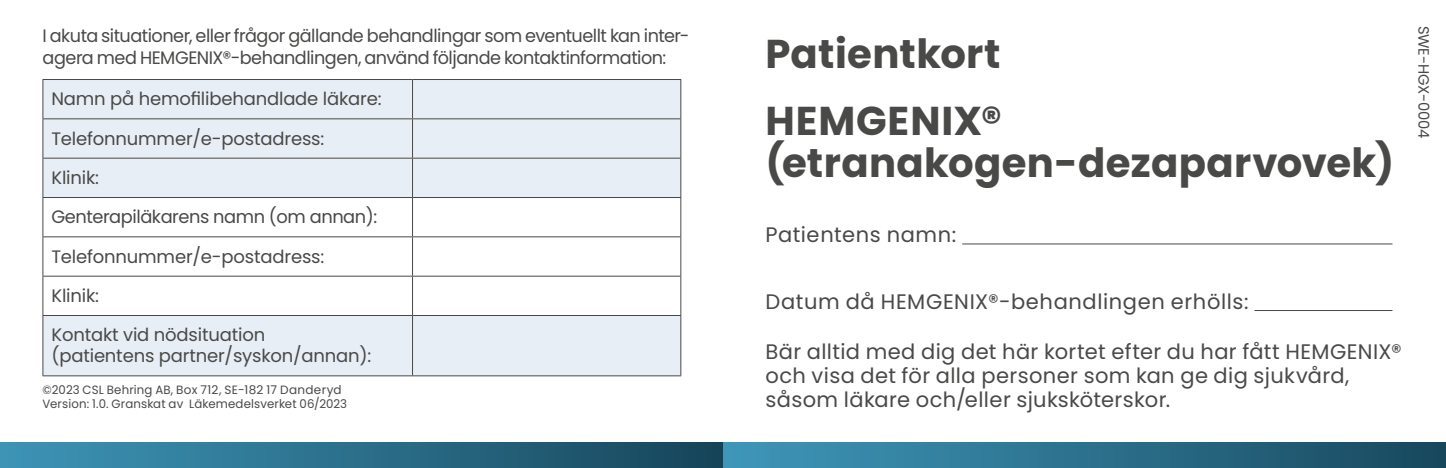
<style>
.page{position:relative;width:1446px;height:468px;background:#fff}
.page>*{position:absolute;margin:0;border:0;box-sizing:border-box;transform-origin:0 0}
.t1{font:700 40.2px/67.5px "Poppins";letter-spacing:.01em;color:#494948}
.t2{font:21px/24px "Poppins";letter-spacing:.02em;color:#494948}
.t3{font:18px/39.3px "Poppins";letter-spacing:-.02em;color:#494948}
.t4{font:15px "Poppins";letter-spacing:-.01em;color:#494948}
.t5{font:12px/14.4px "Poppins";letter-spacing:.015em;color:#494948}
</style>
<div class="page">
<div style="left:723px;top:442px;width:723px;height:26px;background:linear-gradient(to right,#3f98bb,#18495e)"></div>
<div style="left:0;top:442px;width:723px;height:26px;background:linear-gradient(to right,#3e96b8,#17465b)"></div>
<hr style="left:962px;top:243px;width:430px;height:1px;background:#494948">
<hr style="left:1254px;top:310px;width:138px;height:1px;background:#494948">
<svg style="left:43px;top:80px;width:637px;height:295px;fill:#e8eef5"></svg>
<hr style="left:43px;top:79px;width:369px;height:1px;background:#494948">
<hr style="left:42px;top:80px;width:1px;height:38px;background:#494948">
<hr style="left:412px;top:79px;width:269px;height:1px;background:#494948">
<hr style="left:412px;top:80px;width:1px;height:38px;background:#494948">
<hr style="left:680px;top:80px;width:1px;height:38px;background:#494948">
<hr style="left:43px;top:118px;width:369px;height:1px;background:#494948">
<hr style="left:42px;top:119px;width:1px;height:39px;background:#494948">
<hr style="left:412px;top:118px;width:269px;height:1px;background:#494948">
<hr style="left:412px;top:119px;width:1px;height:39px;background:#494948">
<hr style="left:680px;top:119px;width:1px;height:39px;background:#494948">
<hr style="left:43px;top:158px;width:369px;height:1px;background:#494948">
<hr style="left:42px;top:158px;width:1px;height:39px;background:#494948">
<hr style="left:412px;top:158px;width:269px;height:1px;background:#494948">
<hr style="left:412px;top:158px;width:1px;height:39px;background:#494948">
<hr style="left:680px;top:158px;width:1px;height:39px;background:#494948">
<hr style="left:43px;top:197px;width:369px;height:1px;background:#494948">
<hr style="left:42px;top:198px;width:1px;height:38px;background:#494948">
<hr style="left:412px;top:197px;width:269px;height:1px;background:#494948">
<hr style="left:412px;top:198px;width:1px;height:38px;background:#494948">
<hr style="left:680px;top:198px;width:1px;height:38px;background:#494948">
<hr style="left:43px;top:236px;width:369px;height:1px;background:#494948">
<hr style="left:42px;top:237px;width:1px;height:39px;background:#494948">
<hr style="left:412px;top:236px;width:269px;height:1px;background:#494948">
<hr style="left:412px;top:237px;width:1px;height:39px;background:#494948">
<hr style="left:680px;top:237px;width:1px;height:39px;background:#494948">
<hr style="left:43px;top:275px;width:369px;height:2px;background:#494948">
<hr style="left:42px;top:276px;width:1px;height:39px;background:#494948">
<hr style="left:412px;top:275px;width:269px;height:2px;background:#494948">
<hr style="left:412px;top:276px;width:1px;height:39px;background:#494948">
<hr style="left:680px;top:276px;width:1px;height:39px;background:#494948">
<hr style="left:43px;top:315px;width:369px;height:1px;background:#494948">
<hr style="left:42px;top:316px;width:1px;height:59px;background:#494948">
<hr style="left:412px;top:315px;width:269px;height:1px;background:#494948">
<hr style="left:412px;top:316px;width:1px;height:59px;background:#494948">
<hr style="left:680px;top:316px;width:1px;height:59px;background:#494948">
<hr style="left:43px;top:375px;width:369px;height:1px;background:#494948">
<hr style="left:412px;top:375px;width:269px;height:1px;background:#494948">
<p class="t3" style="left:43px;top:25px;width:648px;line-height:21.6px">I akuta situationer, eller frågor gällande behandlingar som eventuellt kan inter&shy;agera med HEMGENIX®-behandlingen, använd följande kontaktinformation:</p>
<p class="t3" style="left:51px;top:79px;width:332px">Namn på hemofilibehandlade läkare:<br>Telefonnummer/e-postadress:<br>Klinik:<br>Genterapiläkarens namn (om annan):<br>Telefonnummer/e-postadress:<br>Klinik:<br>Kontakt vid nödsituation</p>
<p class="t3" style="left:51px;top:336px;width:321px">(patientens partner/syskon/annan):</p>
<p class="t5" style="left:43px;top:382px;width:306px">©2023 CSL Behring AB, Box 712, SE-182 17 Danderyd<br>Version: 1.0. Granskat av Läkemedelsverket 06/2023</p>
<h1 class="t1" style="left:765px;top:20px;width:238px">Patientkort<br>HEMGENIX®</h1>
<h1 class="t1" style="left:765px;top:130px;width:630px">(etranakogen-dezaparvovek)</h1>
<p class="t2" style="left:765px;top:223px;width:192px">Patientens namn:</p>
<p class="t4" style="left:1432px;top:26px;width:114px;rotate:90deg">SWE-HGX-0004</p>
<p class="t2" style="left:765px;top:290px;width:484px">Datum då HEMGENIX®-behandlingen erhölls:</p>
<p class="t2" style="left:765px;top:339px;width:638px">Bär alltid med dig det här kortet efter du har fått HEMGENIX® och visa det för alla personer som kan ge dig sjukvård, såsom läkare och/eller sjuksköterskor.</p>
</div>
